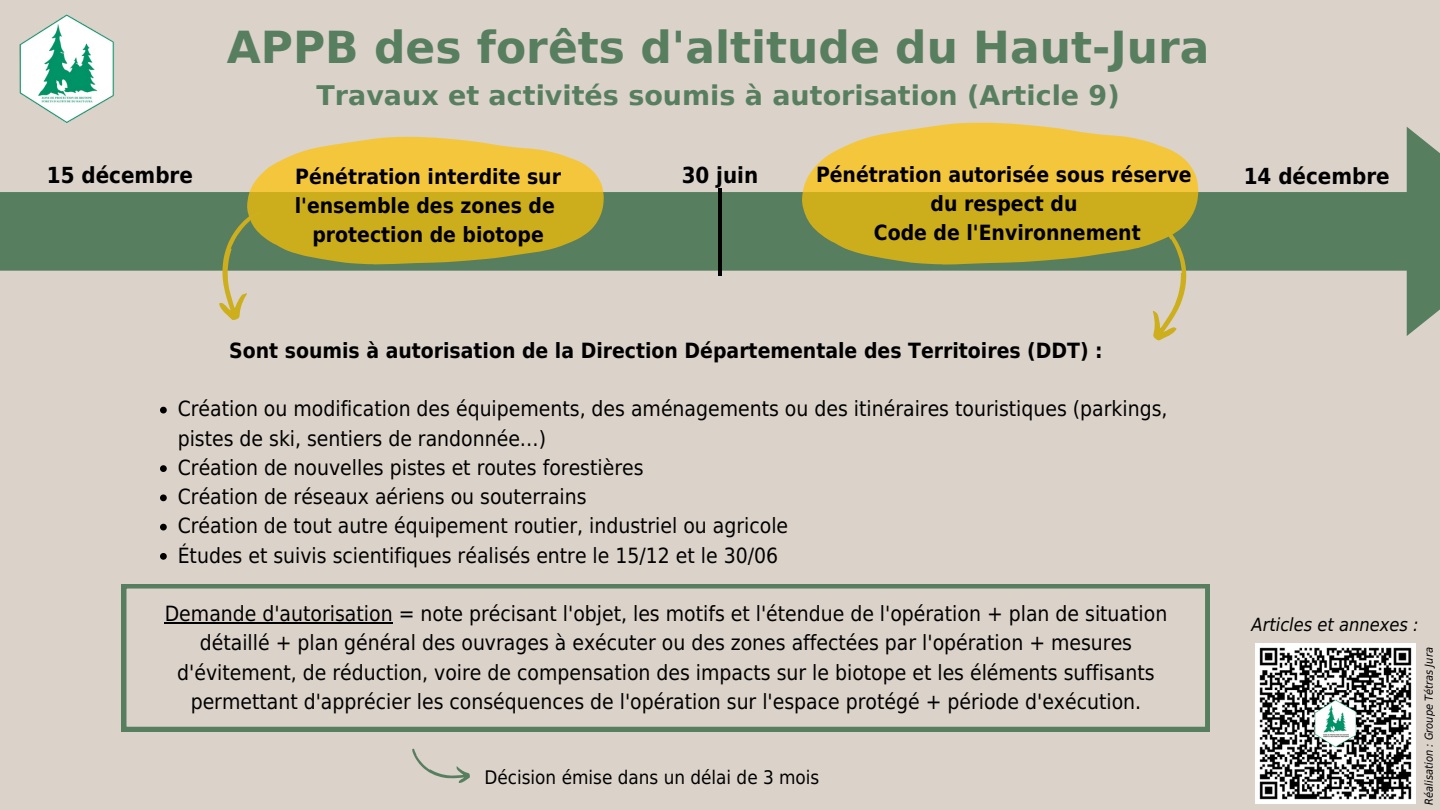
<style>
.page{position:relative;width:1440px;height:810px;background:#dbd2c9}
.page>*{position:absolute;margin:0;border:0;box-sizing:border-box;transform-origin:0 0}
.t1{font:700 44px "DejaVu Sans";color:#587e60}
.t2{font:700 27px "DejaVu Sans";color:#587e60}
.t3{font:700 22.1px "DejaVu Sans Condensed";color:#000}
.t4{font:21px/29.2px "DejaVu Sans Condensed";color:#000}
.t5{font:700 21px/29.2px "DejaVu Sans Condensed";color:#000;text-align:center}
.t6{font:18.8px "DejaVu Sans Condensed";color:#000}
.t7{font:italic 18.1px "DejaVu Sans Condensed";color:#000}
.t8{font:italic 11px "DejaVu Sans Condensed";color:#000}
</style>
<div class="page">
<svg style="left:0;top:127px;width:1440px;height:209px"></svg>
<svg style="left:122px;top:584px;width:1087px;height:147px"></svg>
<svg style="left:160px;top:407px;width:7px;height:6px"></svg>
<svg style="left:160px;top:465px;width:7px;height:7px"></svg>
<svg style="left:160px;top:494px;width:7px;height:7px"></svg>
<svg style="left:160px;top:524px;width:7px;height:6px"></svg>
<svg style="left:160px;top:553px;width:7px;height:7px"></svg>
<hr style="left:165px;top:623px;width:228px;height:1px;background:#000">
<hr style="left:718px;top:189px;width:4px;height:87px;background:#000">
<svg style="left:802px;top:123px;width:396px;height:142px"></svg>
<svg style="left:412px;top:748px;width:58px;height:35px"></svg>
<img style="left:19px;top:15px;width:95px;height:108px">
<img style="left:1255px;top:643px;width:160px;height:160px">
<svg style="left:1146px;top:228px;width:49px;height:113px"></svg>
<svg style="left:213px;top:137px;width:391px;height:186px"></svg>
<h2 class="t1" style="left:227px;top:22px;width:984px">APPB des forêts d'altitude du Haut-Jura</h2>
<h2 class="t2" style="left:317px;top:80px;width:805px">Travaux et activités soumis à autorisation (Article 9)</h2>
<p class="t3" style="left:47px;top:162px;width:148px">15 décembre</p>
<h2 class="t3" style="left:682px;top:162px;width:78px">30 juin</h2>
<p class="t3" style="left:1244px;top:164px;width:148px">14 décembre</p>
<p class="t5" style="left:816px;top:160px;width:377px">Pénétration autorisée sous réserve du respect du<br>Code de l'Environnement</p>
<h2 class="t5" style="left:295px;top:162px;width:268px">Pénétration interdite sur l'ensemble des zones de protection de biotope</h2>
<p class="t5" style="left:229px;top:336px;width:875px">Sont soumis à autorisation de la Direction Départementale des Territoires (DDT) :</p>
<h1 class="t4" style="left:178px;top:395px;width:991px">Création ou modification des équipements, des aménagements ou des itinéraires touristiques (parkings, pistes de ski, sentiers de randonnée…)</h1>
<p class="t4" style="left:178px;top:453px;width:467px">Création de nouvelles pistes et routes forestières</p>
<h2 class="t4" style="left:178px;top:482px;width:410px">Création de réseaux aériens ou souterrains</h2>
<p class="t4" style="left:178px;top:512px;width:612px">Création de tout autre équipement routier, industriel ou agricole</p>
<h2 class="t4" style="left:178px;top:541px;width:602px">Études et suivis scientifiques réalisés entre le 15/12 et le 30/06</h2>
<p class="t4" style="left:165px;top:599px;width:1004px;text-align:center">Demande d'autorisation = note précisant l'objet, les motifs et l'étendue de l'opération + plan de situation détaillé + plan général des ouvrages à exécuter ou des zones affectées par l'opération + mesures d'évitement, de réduction, voire de compensation des impacts sur le biotope et les éléments suffisants permettant d'apprécier les conséquences de l'opération sur l'espace protégé + période d'exécution.</p>
<h2 class="t6" style="left:484px;top:767px;width:336px">Décision émise dans un délai de 3 mois</h2>
<p class="t7" style="left:1252px;top:614px;width:169px">Articles et annexes :</p>
<p class="t8" style="left:1423px;top:805px;width:159px;rotate:-90deg">Réalisation : Groupe Tétras Jura</p>
</div>
